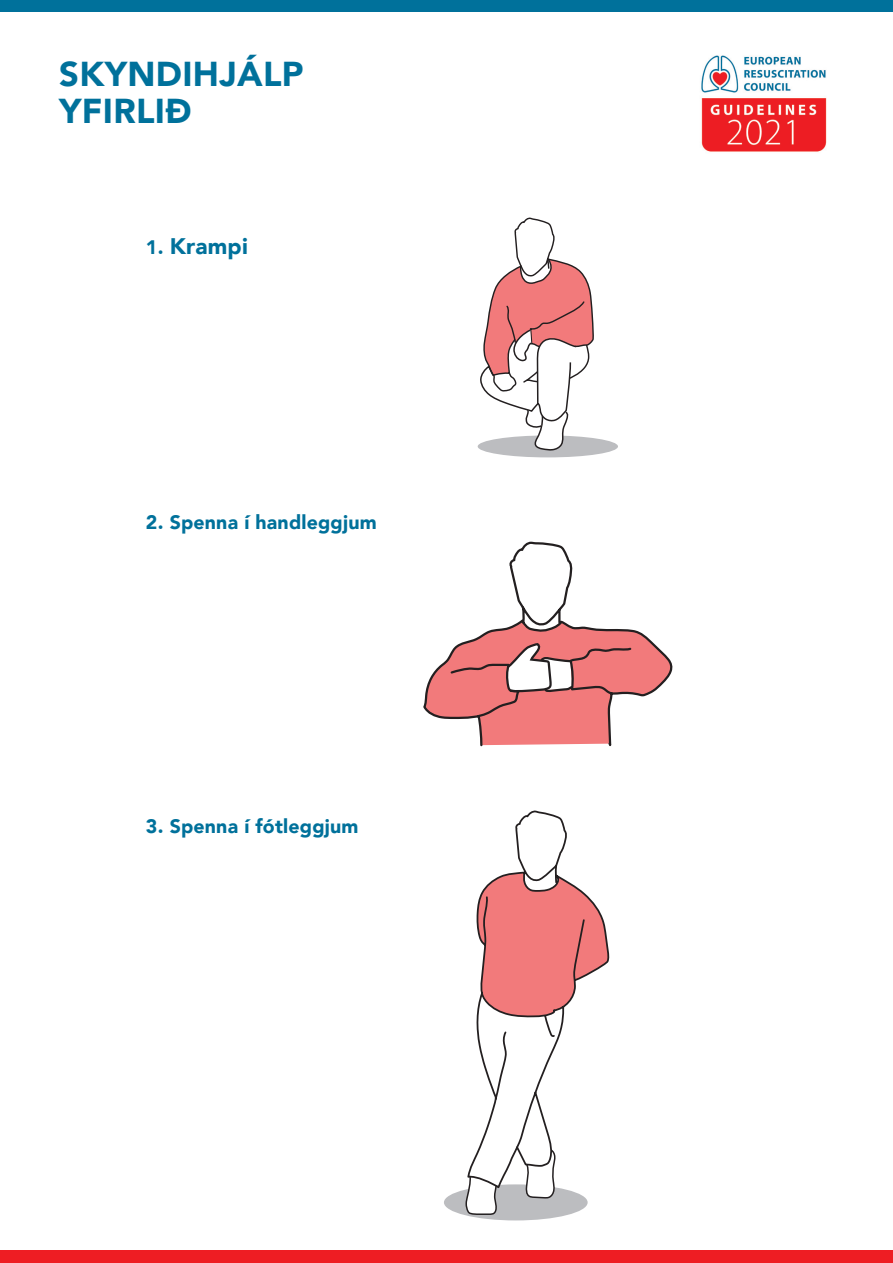
<style>
.page{position:relative;width:893px;height:1263px;background:#fff}
.page>*{position:absolute;margin:0;border:0;box-sizing:border-box;transform-origin:0 0}
.t1{font:900 34.5px "Avenir";letter-spacing:.01em;color:#00719b}
.t2{font:900 22.5px "Avenir";letter-spacing:.01em;color:#00719b}
.t3{font:900 19.5px "Avenir";letter-spacing:.01em;color:#00719b}
.s1{font-size:19.5px}
</style>
<div class="page">
<div style="left:0;top:0;width:893px;height:11px;background:#00719b"></div>
<div style="left:0;top:1250px;width:893px;height:13px;background:#ee1d23"></div>
<div style="left:444px;top:1184px;width:144px;height:36px;background:#bcbdc0;border-radius:50%"></div>
<svg style="left:525px;top:1190px;width:30px;height:9px"></svg>
<svg style="left:465px;top:1189px;width:32px;height:27px"></svg>
<svg style="left:466px;top:810px;width:144px;height:380px"></svg>
<div style="left:478px;top:435px;width:140px;height:22px;background:#bcbdc0;border-radius:50%"></div>
<svg style="left:479px;top:11px;width:115px;height:440px"></svg>
<svg style="left:423px;top:541px;width:250px;height:206px"></svg>
<svg style="left:424px;top:621px;width:248px;height:124px"></svg>
<img style="left:701px;top:55px;width:126px;height:97px">
<p class="t1" style="left:59px;top:44px;width:246px">SKYNDIHJÁLP</p>
<p class="t1" style="left:59px;top:81px;width:134px">YFIRLIÐ</p>
<p class="t2" style="left:146px;top:227px;width:103px"><span class="s1">1.</span> Krampi</p>
<p class="t3" style="left:146px;top:505px;width:232px">2. Spenna í handleggjum</p>
<p class="t3" style="left:146px;top:809px;width:214px">3. Spenna í fótleggjum</p>
</div>
